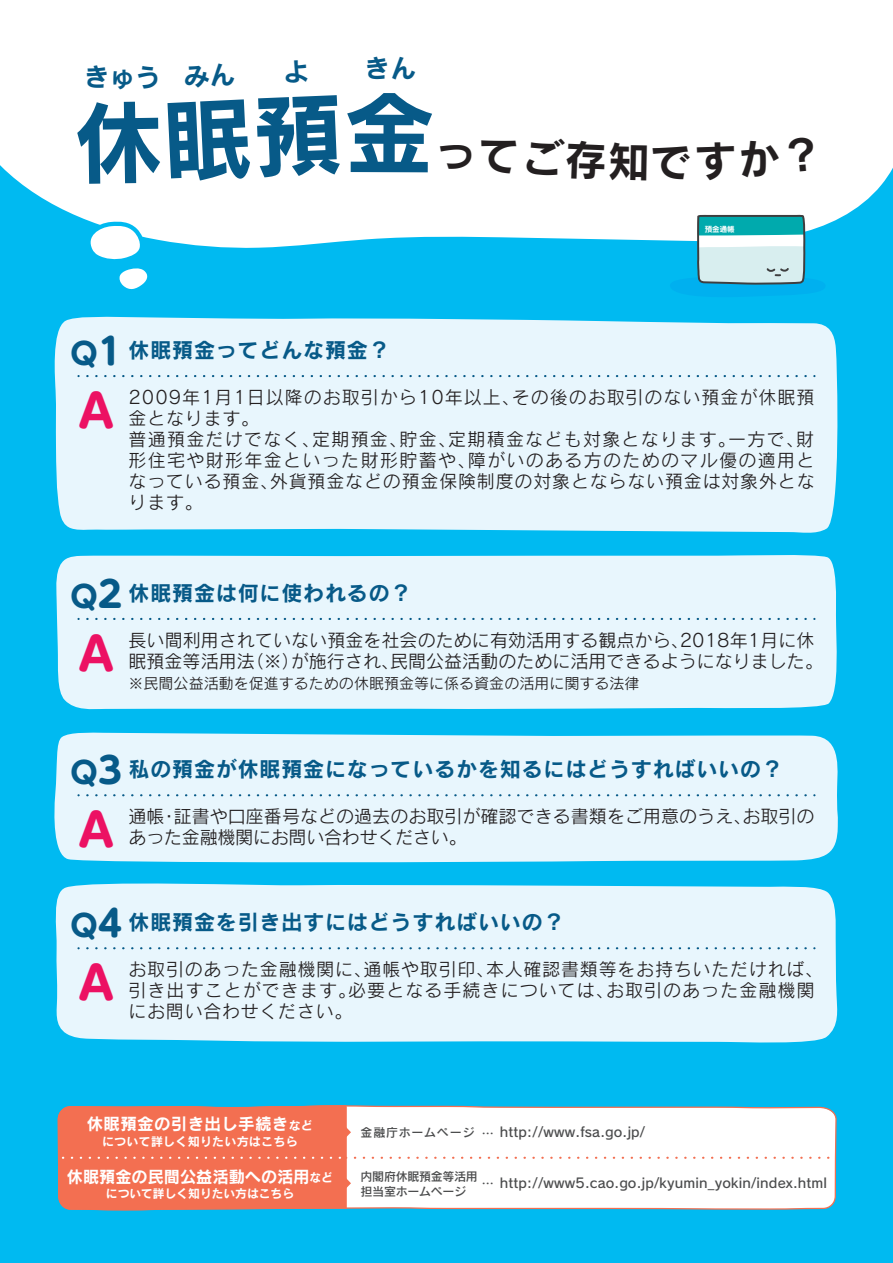
<style>
.page{position:relative;width:893px;height:1263px;background:#00baf1}
.page>*{position:absolute;margin:0;border:0;box-sizing:border-box;transform-origin:0 0}
.t1{font:90.45px "Rodin Pro B";color:#075a88}
.t2{font:700 45px "UD Shin M Go Pro";color:#ec1163}
.t3{font:42px "Rodin Pro B";color:#231f20}
.t4{font:700 36px "UD Shin M Go Pro";color:#075a88}
.t5{font:700 30px "UD Shin M Go Pro";color:#075a88}
.t6{font:25.8px "Rodin Pro B";color:#075a88}
.t7{font:21px "Rodin Pro B";letter-spacing:.04em;color:#075a88}
.t8{font:18px/21px "Rodin Pro M";letter-spacing:.045em;color:#231f20}
.t9{font:18px/21px "Rodin Pro M";letter-spacing:.005em;color:#231f20}
.t10{font:18px "Rodin Pro M";letter-spacing:.07em;color:#231f20}
.t11{font:18px/21px "Rodin Pro M";letter-spacing:-.01em;color:#231f20}
.t12{font:18px "Rodin Pro M";letter-spacing:.075em;color:#231f20}
.t13{font:18px "Rodin Pro M";color:#231f20}
.t14{font:16.5px "Rodin Pro B";color:#fff}
.t15{font:16.5px "Rodin Pro B";letter-spacing:.02em;color:#fff}
.t16{font:15px "Rodin Pro M";color:#231f20}
.t17{font:13.5px "Rodin Pro DB";letter-spacing:.01em;color:#4b4c4d}
.t18{font:12px "Rodin Pro B";letter-spacing:.01em;color:#fff}
.t19{font:12px "Rodin Pro DB";letter-spacing:-.025em;color:#4b4c4d}
.t20{font:12px "Rodin Pro DB";letter-spacing:.06em;color:#4b4c4d}
.t21{font:700 7.5px "G Jun 501 Pro";color:#fff}
.s1{font-size:12px}
</style>
<div class="page">
<div style="left:0;top:0;width:893px;height:248px;background:#fff"></div>
<svg style="left:83px;top:219px;width:75px;height:71px"></svg>
<div style="left:54px;top:316px;width:784px;height:217px;background:#e8f6fd"></div>
<div style="left:56px;top:555px;width:781px;height:155px;background:#e8f6fd"></div>
<div style="left:55px;top:883px;width:783px;height:160px;background:#e8f6fd"></div>
<div style="left:54px;top:732px;width:784px;height:131px;background:#e8f6fd"></div>
<svg style="left:87px;top:375px;width:728px;height:2px"></svg>
<svg style="left:87px;top:618px;width:728px;height:2px"></svg>
<svg style="left:87px;top:794px;width:728px;height:2px"></svg>
<svg style="left:87px;top:947px;width:728px;height:2px"></svg>
<svg style="left:670px;top:213px;width:155px;height:72px"></svg>
<svg style="left:57px;top:1105px;width:779px;height:106px;background:#f2c6bc"></svg>
<hr style="left:345px;top:1107px;width:2px;height:102px;background:#f36f51">
<svg style="left:788px;top:136px;width:27px;height:36px"></svg>
<div style="left:77px;top:100px;width:83px;height:84px;background:#fff"></div>
<div style="left:167px;top:94px;width:173px;height:88px;background:#fff"></div>
<div style="left:439px;top:136px;width:208px;height:45px;background:#fff"></div>
<div style="left:697px;top:138px;width:83px;height:43px;background:#fff"></div>
<svg style="left:367px;top:56px;width:48px;height:24px"></svg>
<svg style="left:285px;top:59px;width:23px;height:24px"></svg>
<svg style="left:185px;top:63px;width:50px;height:25px"></svg>
<svg style="left:87px;top:65px;width:20px;height:23px"></svg>
<svg style="left:138px;top:65px;width:20px;height:24px"></svg>
<h3 class="t6" style="left:109px;top:60px;width:28px">ゅ</h3>
<h1 class="t1" style="left:344px;top:72px;width:92px">金</h1>
<h3 class="t3" style="left:651px;top:134px;width:44px">で</h3>
<p class="t21" style="left:705px;top:223px;width:31px">預金通帳</p>
<h3 class="t4" style="left:98px;top:322px;width:25px">1</h3>
<h3 class="t5" style="left:70px;top:329px;width:29px">Q</h3>
<h2 class="t2" style="left:78px;top:374px;width:37px">A</h2>
<p class="t7" style="left:129px;top:336px;width:263px">休眠預金ってどんな預金?</p>
<p class="t8" style="left:512px;top:386px;width:304px">その後のお取引のない預金が休眠預</p>
<p class="t8" style="left:129px;top:386px;width:393px">2009年1月1日以降のお取引から10年以上、金となります。</p>
<p class="t10" style="left:129px;top:427px;width:193px">普通預金だけでなく、</p>
<p class="t8" style="left:312px;top:428px;width:97px">定期預金、</p>
<p class="t8" style="left:399px;top:428px;width:58px">貯金、</p>
<p class="t10" style="left:448px;top:427px;width:289px">定期積金なども対象となります。</p>
<p class="t8" style="left:728px;top:428px;width:88px">一方で 財、</p>
<p class="t12" style="left:468px;top:448px;width:348px">障がいのある方のためのマル優の適用と</p>
<p class="t8" style="left:270px;top:449px;width:546px;text-indent:-141px">形住宅や財形年金といった財形貯蓄や、<br>外貨預金などの預金保険制度の対象とならない預金は対象外とな</p>
<p class="t8" style="left:129px;top:470px;width:151px">なっている預金、ります。</p>
<h3 class="t4" style="left:98px;top:565px;width:25px">2</h3>
<h3 class="t5" style="left:70px;top:572px;width:29px">Q</h3>
<h2 class="t2" style="left:78px;top:617px;width:37px">A</h2>
<p class="t7" style="left:129px;top:578px;width:285px">休眠預金は何に使われるの?</p>
<p class="t9" style="left:390px;top:629px;width:434px;text-indent:-262px">長い間利用されていない預金を社会のために有効活用する観点から、<br>民間公益活動のために活用できるようになりました。</p>
<p class="t9" style="left:680px;top:629px;width:136px">2018年1月に休</p>
<p class="t8" style="left:291px;top:650px;width:110px">が施行され、</p>
<p class="t8" style="left:246px;top:650px;width:56px">（※）</p>
<p class="t13" style="left:129px;top:649px;width:128px">眠預金等活用法</p>
<p class="t16" style="left:129px;top:674px;width:512px">※民間公益活動を促進するための休眠預金等に係る資金の活用に関する法律</p>
<h3 class="t4" style="left:98px;top:741px;width:25px">3</h3>
<h3 class="t5" style="left:70px;top:748px;width:29px">Q</h3>
<h2 class="t2" style="left:78px;top:793px;width:37px">A</h2>
<p class="t7" style="left:129px;top:755px;width:656px">私の預金が休眠預金になっているかを知るにはどうすればいいの?</p>
<p class="t9" style="left:174px;top:805px;width:579px">証書や口座番号などの過去のお取引が確認できる書類をご用意のうえ、</p>
<p class="t11" style="left:129px;top:805px;width:340px">通帳<br>あった金融機関にお問い合わせください。</p>
<p class="t8" style="left:742px;top:805px;width:74px">お取引の</p>
<p class="t8" style="left:160px;top:805px;width:19px">・</p>
<h3 class="t4" style="left:98px;top:894px;width:25px">4</h3>
<h3 class="t5" style="left:70px;top:901px;width:29px">Q</h3>
<h2 class="t2" style="left:78px;top:946px;width:37px">A</h2>
<p class="t7" style="left:129px;top:908px;width:437px">休眠預金を引き出すにはどうすればいいの?</p>
<p class="t8" style="left:486px;top:958px;width:339px">本人確認書類等をお持ちいただければ、</p>
<p class="t8" style="left:129px;top:958px;width:245px">お取引のあった金融機関に、</p>
<p class="t8" style="left:364px;top:958px;width:132px">通帳や取引印、</p>
<p class="t8" style="left:129px;top:979px;width:229px">引き出すことができます。にお問い合わせください。</p>
<p class="t8" style="left:348px;top:979px;width:267px">必要となる手続きについては、</p>
<p class="t8" style="left:606px;top:979px;width:210px">お取引のあった金融機関</p>
<p class="t15" style="left:87px;top:1113px;width:228px">休眠預金の引き出し手続き<span class="s1">など</span></p>
<p class="t17" style="left:500px;top:1123px;width:147px">http://www.fsa.go.jp/</p>
<p class="t20" style="left:361px;top:1125px;width:115px">金融庁ホームページ</p>
<p class="t19" style="left:482px;top:1125px;width:13px">...</p>
<p class="t18" style="left:102px;top:1133px;width:197px">について詳しく知りたい方はこちら</p>
<p class="t14" style="left:67px;top:1165px;width:268px">休眠預金の民間公益活動への活用<span class="s1">など</span></p>
<p class="t19" style="left:361px;top:1168px;width:119px">内閣府休眠預金等活用</p>
<p class="t17" style="left:500px;top:1174px;width:329px">http://www5.cao.go.jp/kyumin_yokin/index.html</p>
<p class="t19" style="left:482px;top:1175px;width:13px">...</p>
<p class="t18" style="left:106px;top:1185px;width:190px">について詳しく知りたい方はこちら</p>
<p class="t19" style="left:361px;top:1183px;width:107px">担当室ホームページ</p>
</div>
